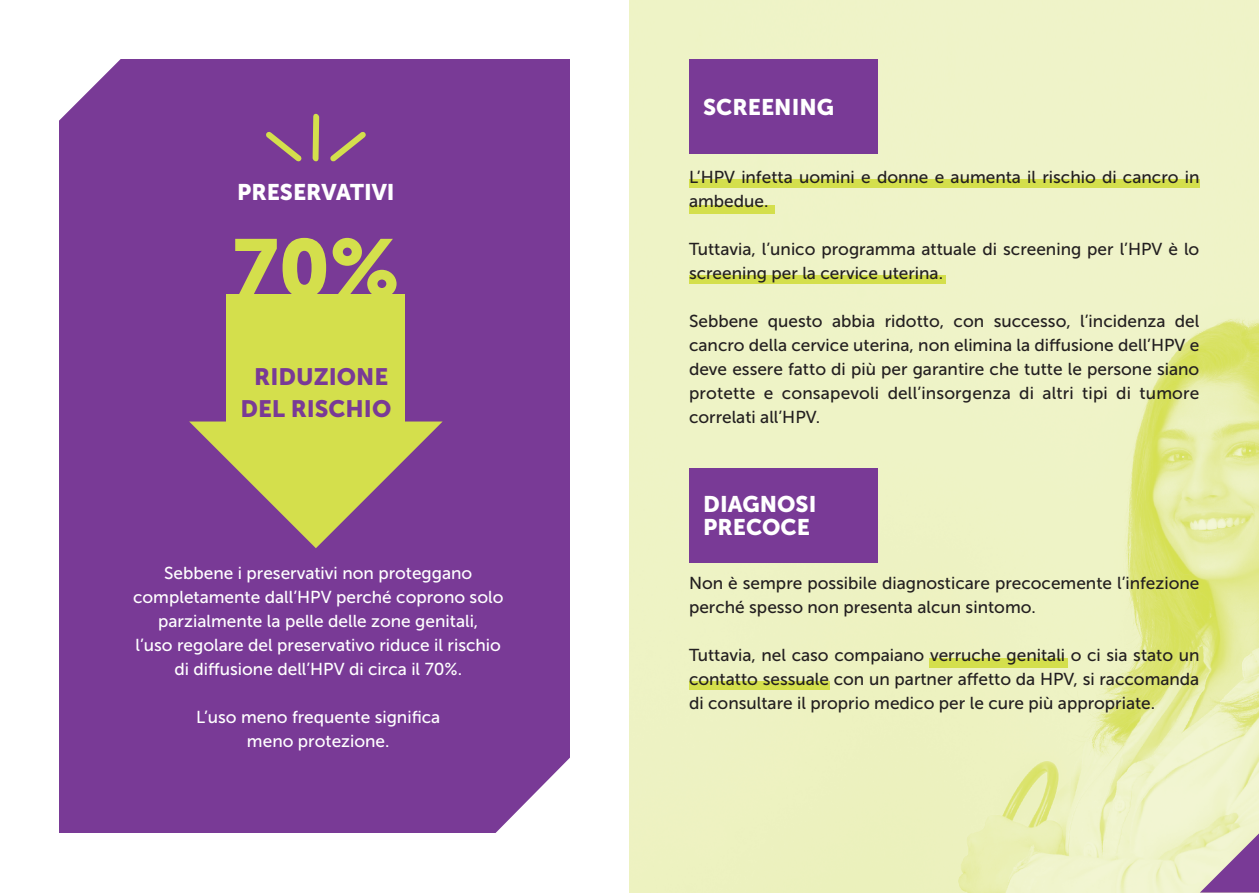
<style>
.page{position:relative;width:1259px;height:893px;background:#fff}
.page>*{position:absolute;margin:0;border:0;box-sizing:border-box;transform-origin:0 0}
.t1{font:81px "Museo Sans 900";color:#d4df4c}
.t2{font:23.55px/32.2px "Museo Sans 900";color:#793a96;text-align:center}
.t3{font:22.5px "Museo Sans 900";color:#fff}
.t4{font:17.25px/24px "Museo Sans 500";color:#231f20}
.t5{font:17.25px/24px "Museo Sans 500";color:#fff;text-align:center}
</style>
<div class="page">
<img style="left:629px;top:0;width:630px;height:893px">
<div style="left:689px;top:275px;width:256px;height:9px;background:#d4df4c"></div>
<div style="left:60px;top:60px;width:510px;height:773px;background:#793a96"></div>
<svg style="left:1199px;top:833px;width:60px;height:59px;background:#b699b0"></svg>
<svg style="left:266px;top:113px;width:100px;height:49px"></svg>
<svg style="left:495px;top:757px;width:75px;height:76px"></svg>
<svg style="left:59px;top:59px;width:106px;height:96px"></svg>
<div style="left:227px;top:295px;width:178px;height:133px;background:#d4df4c"></div>
<svg style="left:189px;top:421px;width:254px;height:127px"></svg>
<div style="left:689px;top:60px;width:188px;height:94px;background:#793a96"></div>
<div style="left:689px;top:468px;width:188px;height:95px;background:#793a96"></div>
<div style="left:689px;top:180px;width:510px;height:8px;background:#d4df4c"></div>
<div style="left:689px;top:205px;width:85px;height:8px;background:#d4df4c"></div>
<div style="left:929px;top:658px;width:138px;height:10px;background:#d4df4c"></div>
<div style="left:689px;top:681px;width:140px;height:9px;background:#d4df4c"></div>
<p class="t3" style="left:237px;top:179px;width:159px">PRESERVATIVI</p>
<p class="t1" style="left:232px;top:222px;width:168px">70%</p>
<p class="t2" style="left:240px;top:360px;width:152px">RIDUZIONE<br>DEL RISCHIO</p>
<p class="t5" style="left:133px;top:561px;width:372px">Sebbene i preservativi non proteggano completamente dall’HPV perché coprono solo parzialmente la pelle delle zone genitali,</p>
<p class="t5" style="left:136px;top:633px;width:367px">l’uso regolare del preservativo riduce il rischio</p>
<p class="t5" style="left:174px;top:657px;width:289px">di diffusione dell’HPV di circa il 70%.</p>
<p class="t5" style="left:196px;top:705px;width:246px">L’uso meno frequente significa</p>
<p class="t5" style="left:247px;top:729px;width:144px">meno protezione.</p>
<p class="t3" style="left:703px;top:94px;width:132px">SCREENING</p>
<p class="t4" style="left:689px;top:165px;width:512px">L’HPV infetta uomini e donne e aumenta il rischio di cancro in ambedue.</p>
<p class="t4" style="left:689px;top:237px;width:512px">Tuttavia, l’unico programma attuale di screening per l’HPV è lo screening per la cervice uterina.</p>
<p class="t4" style="left:689px;top:309px;width:512px;text-align:justify">Sebbene questo abbia ridotto, con successo, l’incidenza del cancro della cervice uterina, non elimina la diffusione dell’HPV e deve essere fatto di più per garantire che tutte le persone siano protette e consapevoli dell’insorgenza di altri tipi di tumore correlati all’HPV.</p>
<p class="t3" style="left:703px;top:491px;width:115px">DIAGNOSI</p>
<p class="t3" style="left:703px;top:514px;width:108px">PRECOCE</p>
<p class="t4" style="left:689px;top:571px;width:512px">Non è sempre possibile diagnosticare precocemente l’infezione perché spesso non presenta alcun sintomo.</p>
<p class="t4" style="left:689px;top:643px;width:512px;text-align:justify">Tuttavia, nel caso compaiano verruche genitali o ci sia stato un contatto sessuale con un partner affetto da HPV, si raccomanda di consultare il proprio medico per le cure più appropriate.</p>
</div>
